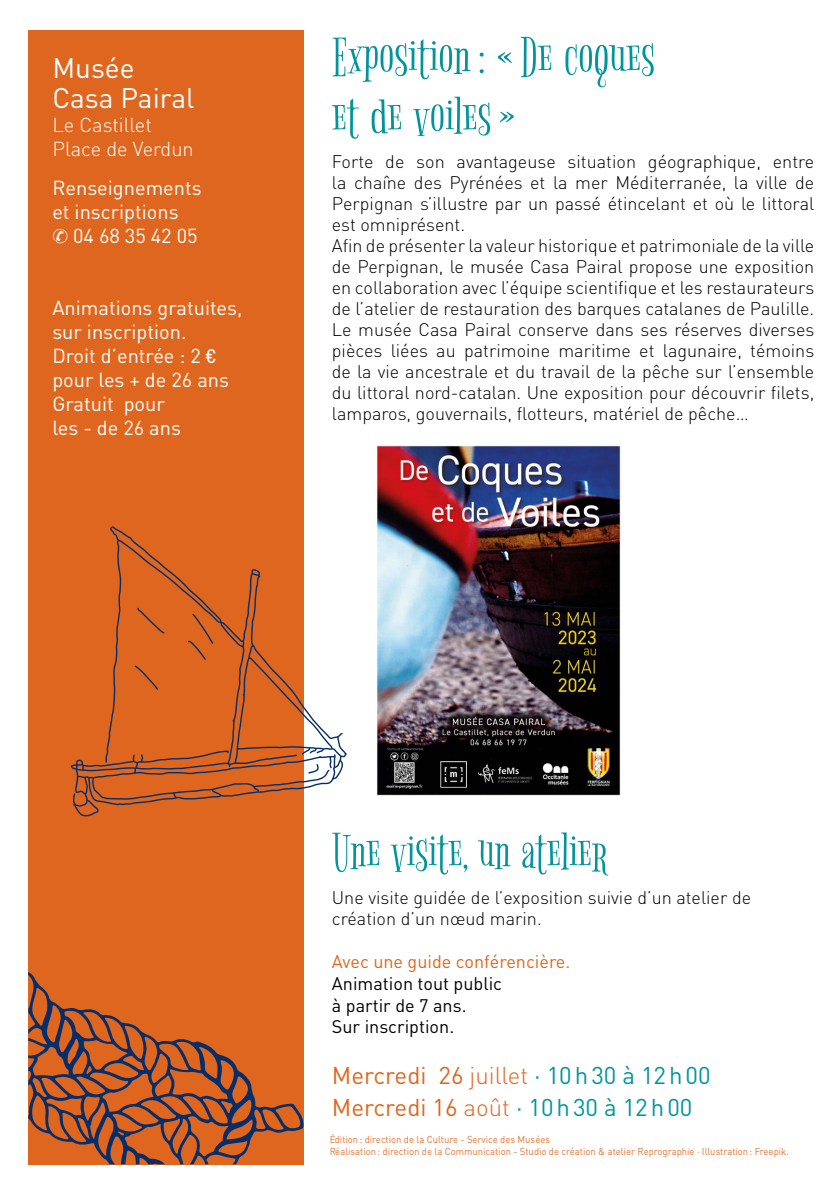
<style>
.page{position:relative;width:840px;height:1191px;background:#fff}
.page>*{position:absolute;margin:0;border:0;box-sizing:border-box;transform-origin:0 0}
.t1{font:56px/59.4px "Bigelow Rules";color:#00959d}
.t2{font:56px "Bigelow Rules";color:#00959d;scale:.95 1}
.t3{font:28px/30px "DIN";color:#fff}
.t4{font:24px/32px "DIN";color:#00959d}
.t5{font:20px/24px "DIN";color:#fff}
.t6{font:300 20px/24px "DIN";color:#fff}
.t7{font:300 18px/21px "DIN";color:#000}
.t8{font:18px/21.6px "DIN";color:#000}
.t9{font:18px "DIN";color:#df661e}
.t10{font:10px/12px "DIN";color:#df661e;scale:.95 1}
.s1{font-family:"DIN2014"}
.s2{color:#df661e}
.s3{font-weight:300;color:#df661e}
</style>
<div class="page">
<div style="left:28px;top:30px;width:275px;height:1134px;background:#df661e"></div>
<img style="left:376px;top:445px;width:245px;height:351px">
<svg style="left:28px;top:972px;width:275px;height:192px"></svg>
<svg style="left:71px;top:526px;width:275px;height:290px"></svg>
<h2 class="t3" style="left:52px;top:53px;width:143px">Musée<br>Casa Pairal</h2>
<p class="t6" style="left:52px;top:113px;width:143px">Le Castillet<br>Place de Verdun</p>
<p class="t5" style="left:52px;top:175px;width:151px">Renseignements et inscriptions</p>
<p class="t5" style="left:73px;top:223px;width:126px">04 68 35 42 05</p>
<p class="t5" style="left:52px;top:295px;width:191px">Animations gratuites, sur inscription.<br>Droit d’entrée : 2 <span class="s1">€ </span>pour les + de 26 ans<br>Gratuit pour<br>les - de 26 ans</p>
<h1 class="t1" style="left:332px;top:29px;width:324px">Exposition: «De coques et de voiles»</h1>
<p class="t7" style="left:332px;top:151px;width:483px">Forte de son avantageuse situation géographique, entre la chaîne des Pyrénées et la mer Méditerranée, la ville de Perpignan s’illustre par un passé étincelant et où le littoral est omniprésent.<br>Afin de présenter la valeur historique et patrimoniale de la ville de Perpignan, le musée Casa Pairal propose une exposition en collaboration avec l’équipe scientifique et les restaurateurs de l’atelier de restauration des barques catalanes de Paulille.<br>Le musée Casa Pairal conserve dans ses réserves diverses pièces liées au patrimoine maritime et lagunaire, témoins de la vie ancestrale et du travail de la pêche sur l’ensemble du littoral nord-catalan. Une exposition pour découvrir filets, lamparos, gouvernails, flotteurs, matériel de pêche…</p>
<h1 class="t2" style="left:332px;top:821px;width:291px">Une visite, un atelier</h1>
<p class="t7" style="left:332px;top:887px;width:420px">Une visite guidée de l’exposition suivie d’un atelier de création d’un nœud marin.</p>
<p class="t9" style="left:332px;top:950px;width:240px">Avec une guide conférencière.</p>
<p class="t8" style="left:332px;top:972px;width:172px">Animation tout public à partir de 7 ans.<br>Sur inscription.</p>
<h3 class="t4" style="left:332px;top:1059px;width:380px"><span class="s2">Mercredi 26</span> <span class="s3">juillet</span> · 10h30 à 12h00<br><span class="s2">Mercredi 16</span> <span class="s3">août</span> · 10h30 à 12h00</h3>
<p class="t10" style="left:329px;top:1133px;width:485px">Édition: direction de la Culture - Service des Musées<br>Réalisation: direction de la Communication - Studio de création &amp; atelier Reprographie · Illustration: Freepik.</p>
</div>
